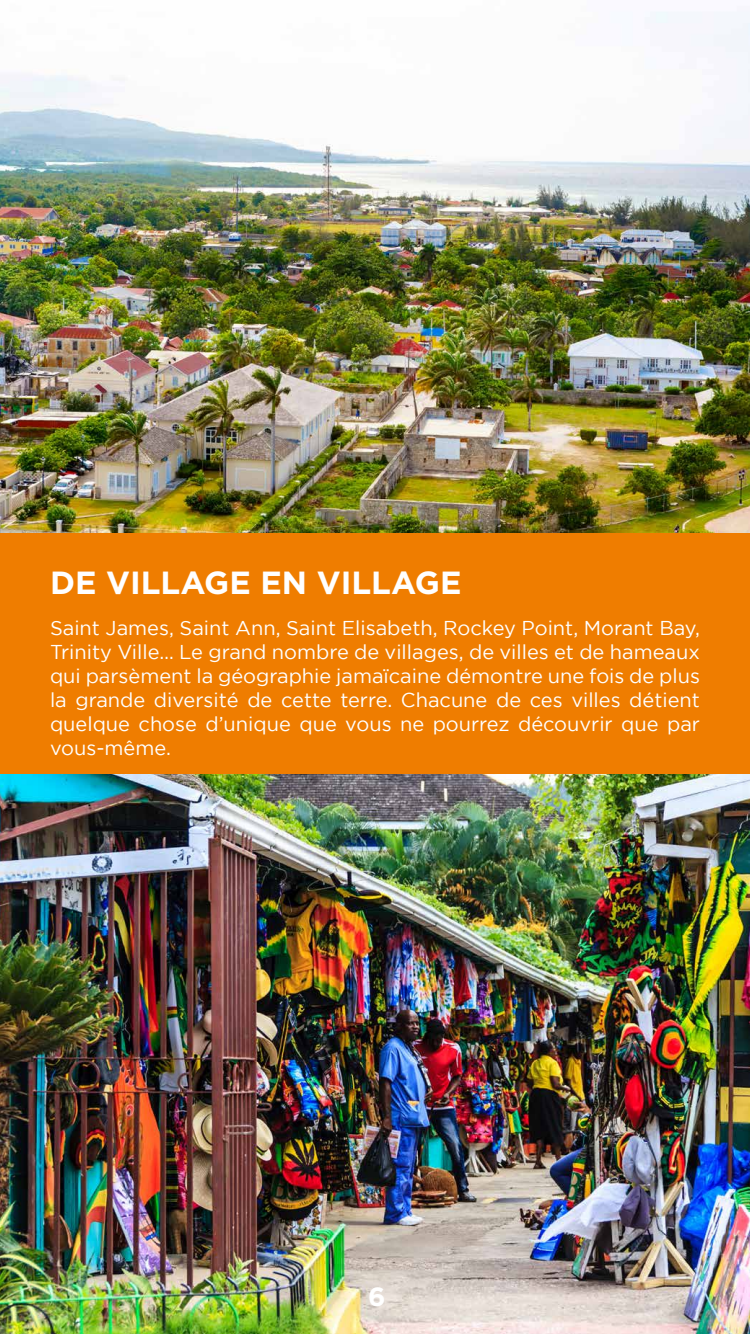
<style>
.page{position:relative;width:750px;height:1334px;background:#fff}
.page>*{position:absolute;margin:0;border:0;box-sizing:border-box;transform-origin:0 0}
.t1{font:700 32px "Gotham HTF";color:#fff}
.t2{font:700 26.4px "Gotham HTF";color:#fff}
.t3{font:20px/24px "Gotham HTF";color:#fff;text-align:justify}
</style>
<div class="page">
<img style="left:0;top:12px;width:750px;height:522px">
<img style="left:0;top:774px;width:750px;height:560px">
<div style="left:0;top:534px;width:750px;height:240px;background:#ef7d00"></div>
<h1 class="t1" style="left:50px;top:564px;width:413px">DE VILLAGE EN VILLAGE</h1>
<p class="t3" style="left:50px;top:616px;width:652px">Saint James, Saint Ann, Saint Elisabeth, Rockey Point, Morant Bay, Trinity Ville… Le grand nombre de villages, de villes et de hameaux qui parsèment la géographie jamaïcaine démontre une fois de plus la grande diversité de cette terre. Chacune de ces villes détient quelque chose d’unique que vous ne pourrez découvrir que par vous-même.</p>
<h2 class="t2" style="left:368px;top:1282px;width:19px">6</h2>
</div>
